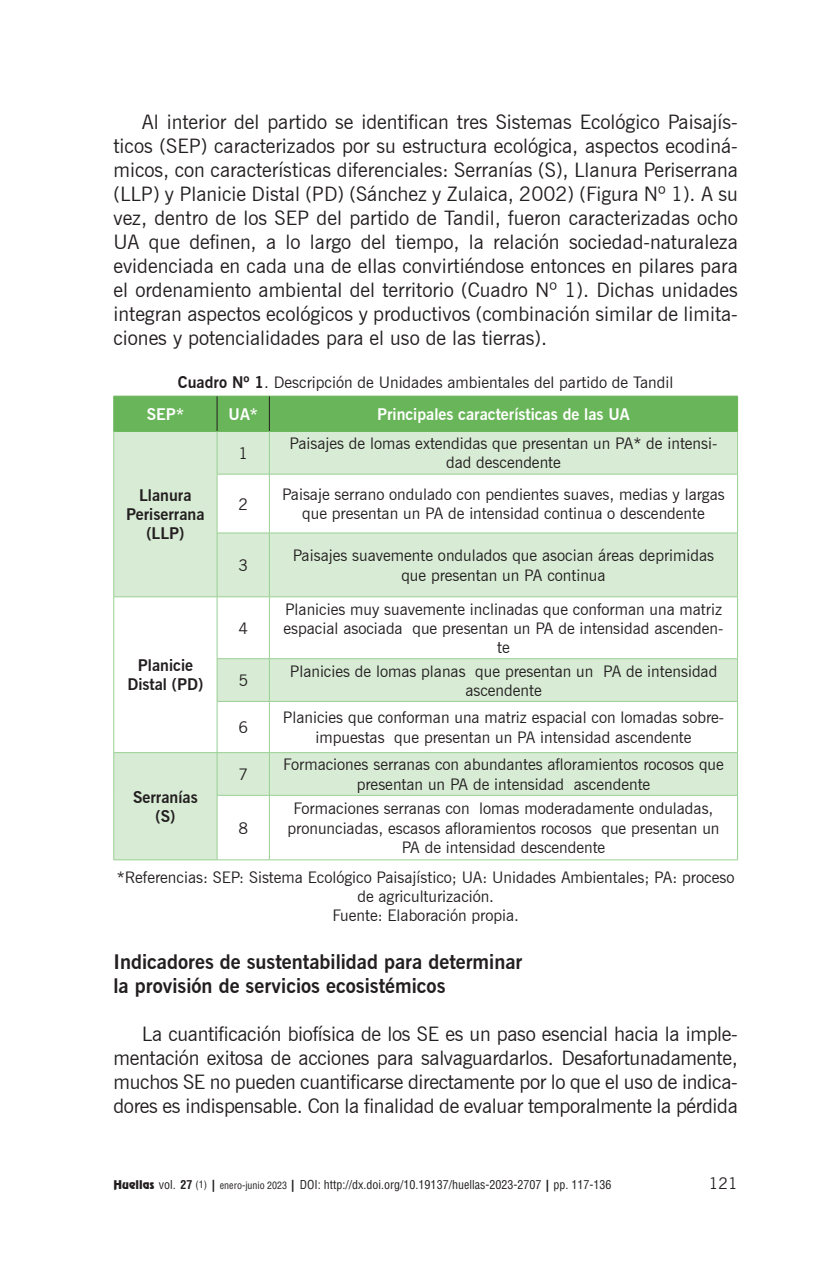
<style>
.page{position:relative;width:823px;height:1276px;background:#fff}
.page>*{position:absolute;margin:0;border:0;box-sizing:border-box;transform-origin:0 0}
.t1{font:20px/24px "News Gothic BT";letter-spacing:-.005em;color:#231f20;text-align:justify}
.t2{font:700 20px/24px "News Gothic BT";color:#231f20}
.t3{font:16px/19.2px "News Gothic BT";color:#231f20;text-align:center}
.t4{font:700 16px/19.2px "News Gothic BT";color:#231f20;text-align:center}
.t5{font:700 16px "News Gothic BT";color:#fff}
.t6{font:condensed 12px "Helvetica LT Std";color:#231f20}
.s1{font-weight:700}
.s2{font-weight:700;color:#fff}
.s3{font-family:"Revue BT";font-stretch:normal}
.s4{font-size:10px}
</style>
<div class="page">
<div style="left:114px;top:397px;width:622px;height:34px;background:#69b559"></div>
<svg style="left:114px;top:432px;width:622px;height:427px"></svg>
<hr style="left:113px;top:396px;width:104px;height:1px;background:#69b559">
<hr style="left:113px;top:396px;width:1px;height:35px;background:#69b559">
<hr style="left:217px;top:396px;width:52px;height:1px;background:#69b559">
<hr style="left:269px;top:396px;width:468px;height:1px;background:#69b559">
<hr style="left:736px;top:396px;width:1px;height:35px;background:#69b559">
<hr style="left:216px;top:396px;width:1px;height:35px;background:#231f20">
<hr style="left:269px;top:396px;width:1px;height:35px;background:#231f20">
<hr style="left:113px;top:431px;width:104px;height:1px;background:#69b559">
<hr style="left:113px;top:432px;width:1px;height:42px;background:#99d093">
<hr style="left:113px;top:474px;width:1px;height:59px;background:#99d093">
<hr style="left:113px;top:533px;width:1px;height:63px;background:#99d093">
<hr style="left:217px;top:431px;width:52px;height:1px;background:#69b559">
<hr style="left:269px;top:431px;width:468px;height:1px;background:#69b559">
<hr style="left:216px;top:432px;width:1px;height:42px;background:#99d093">
<hr style="left:269px;top:432px;width:1px;height:42px;background:#99d093">
<hr style="left:736px;top:432px;width:1px;height:42px;background:#99d093">
<hr style="left:217px;top:474px;width:52px;height:1px;background:#99d093">
<hr style="left:216px;top:474px;width:1px;height:59px;background:#99d093">
<hr style="left:269px;top:474px;width:468px;height:1px;background:#99d093">
<hr style="left:269px;top:474px;width:1px;height:59px;background:#99d093">
<hr style="left:736px;top:474px;width:1px;height:59px;background:#99d093">
<hr style="left:217px;top:532px;width:52px;height:1px;background:#99d093">
<hr style="left:216px;top:533px;width:1px;height:63px;background:#99d093">
<hr style="left:269px;top:532px;width:468px;height:1px;background:#99d093">
<hr style="left:269px;top:533px;width:1px;height:63px;background:#99d093">
<hr style="left:736px;top:533px;width:1px;height:63px;background:#99d093">
<hr style="left:113px;top:596px;width:104px;height:1px;background:#99d093">
<hr style="left:113px;top:597px;width:1px;height:62px;background:#99d093">
<hr style="left:113px;top:659px;width:1px;height:42px;background:#99d093">
<hr style="left:113px;top:701px;width:1px;height:51px;background:#99d093">
<hr style="left:217px;top:596px;width:52px;height:1px;background:#99d093">
<hr style="left:216px;top:597px;width:1px;height:61px;background:#99d093">
<hr style="left:269px;top:596px;width:468px;height:1px;background:#99d093">
<hr style="left:269px;top:597px;width:1px;height:61px;background:#99d093">
<hr style="left:736px;top:597px;width:1px;height:61px;background:#99d093">
<hr style="left:217px;top:658px;width:52px;height:1px;background:#99d093">
<hr style="left:216px;top:659px;width:1px;height:42px;background:#99d093">
<hr style="left:269px;top:658px;width:468px;height:1px;background:#99d093">
<hr style="left:269px;top:659px;width:1px;height:42px;background:#99d093">
<hr style="left:736px;top:659px;width:1px;height:42px;background:#99d093">
<hr style="left:217px;top:701px;width:52px;height:1px;background:#99d093">
<hr style="left:216px;top:701px;width:1px;height:51px;background:#99d093">
<hr style="left:269px;top:701px;width:468px;height:1px;background:#99d093">
<hr style="left:269px;top:701px;width:1px;height:51px;background:#99d093">
<hr style="left:736px;top:701px;width:1px;height:51px;background:#99d093">
<hr style="left:113px;top:752px;width:104px;height:1px;background:#99d093">
<hr style="left:113px;top:753px;width:1px;height:42px;background:#99d093">
<hr style="left:113px;top:795px;width:1px;height:64px;background:#99d093">
<hr style="left:113px;top:859px;width:104px;height:1px;background:#99d093">
<hr style="left:217px;top:752px;width:52px;height:1px;background:#99d093">
<hr style="left:216px;top:753px;width:1px;height:42px;background:#99d093">
<hr style="left:269px;top:752px;width:468px;height:1px;background:#99d093">
<hr style="left:269px;top:753px;width:1px;height:42px;background:#99d093">
<hr style="left:736px;top:753px;width:1px;height:42px;background:#99d093">
<hr style="left:217px;top:795px;width:52px;height:1px;background:#99d093">
<hr style="left:216px;top:795px;width:1px;height:64px;background:#99d093">
<hr style="left:269px;top:795px;width:468px;height:1px;background:#99d093">
<hr style="left:269px;top:795px;width:1px;height:64px;background:#99d093">
<hr style="left:736px;top:795px;width:1px;height:64px;background:#99d093">
<hr style="left:217px;top:859px;width:52px;height:1px;background:#99d093">
<hr style="left:269px;top:859px;width:468px;height:1px;background:#99d093">
<p class="t1" style="left:113px;top:109px;width:625px;text-indent:28px">Al interior del partido se identifican tres Sistemas Ecológico Paisajís&shy;ticos (SEP) caracterizados por su estructura ecológica, aspectos ecodiná&shy;micos, con características diferenciales: Serranías (S), Llanura Periserrana (LLP) y Planicie Distal (PD) (Sánchez y Zulaica, 2002) (Figura Nº 1). A su vez, dentro de los SEP del partido de Tandil, fueron caracterizadas ocho UA que definen, a lo largo del tiempo, la relación sociedad-naturaleza evidenciada en cada una de ellas convirtiéndose entonces en pilares para el ordenamiento ambiental del territorio (Cuadro Nº 1). Dichas unidades integran aspectos ecológicos y productivos (combinación similar de limita&shy;ciones y potencialidades para el uso de las tierras).</p>
<p class="t3" style="left:147px;top:366px;width:528px;line-height:32px;text-align:left;text-indent:31px"><span class="s1">Cuadro Nº 1</span>. Descripción de Unidades ambientales del partido de Tandil<br><span class="s2">SEP*</span></p>
<p class="t5" style="left:228px;top:404px;width:31px">UA*</p>
<p class="t5" style="left:377px;top:404px;width:254px">Principales características de las UA</p>
<p class="t4" style="left:126px;top:485px;width:80px">Llanura<br>Periserrana (LLP)</p>
<p class="t4" style="left:127px;top:656px;width:77px">Planicie<br>Distal (PD)</p>
<p class="t3" style="left:238px;top:443px;width:11px">1</p>
<p class="t3" style="left:289px;top:434px;width:429px">Paisajes de lomas extendidas que presentan un PA* de intensi&shy;dad descendente</p>
<p class="t3" style="left:238px;top:494px;width:11px">2</p>
<p class="t3" style="left:282px;top:484px;width:444px">Paisaje serrano ondulado con pendientes suaves, medias y largas que presentan un PA de intensidad continua o descendente</p>
<p class="t3" style="left:238px;top:555px;width:11px">3</p>
<p class="t3" style="left:293px;top:546px;width:422px">Paisajes suavemente ondulados que asocian áreas deprimidas que presentan un PA continua</p>
<p class="t3" style="left:238px;top:618px;width:11px">4</p>
<p class="t3" style="left:283px;top:599px;width:441px">Planicies muy suavemente inclinadas que conforman una matriz espacial asociada que presentan un PA de intensidad ascenden&shy;te</p>
<p class="t3" style="left:238px;top:671px;width:11px">5</p>
<p class="t3" style="left:289px;top:661px;width:429px">Planicies de lomas planas que presentan un PA de intensidad ascendente</p>
<p class="t3" style="left:238px;top:717px;width:11px">6</p>
<p class="t3" style="left:282px;top:708px;width:442px">Planicies que conforman una matriz espacial con lomadas sobre&shy;impuestas que presentan un PA intensidad ascendente</p>
<p class="t3" style="left:238px;top:764px;width:11px">7</p>
<p class="t3" style="left:283px;top:755px;width:442px">Formaciones serranas con abundantes afloramientos rocosos que presentan un PA de intensidad ascendente</p>
<p class="t3" style="left:238px;top:818px;width:11px">8</p>
<p class="t4" style="left:133px;top:787px;width:66px">Serranías (S)</p>
<p class="t3" style="left:287px;top:799px;width:433px">Formaciones serranas con lomas moderadamente onduladas, pronunciadas, escasos afloramientos rocosos que presentan un<br>PA de intensidad descendente</p>
<p class="t3" style="left:117px;top:867px;width:618px">*Referencias: SEP: Sistema Ecológico Paisajístico; UA: Unidades Ambientales; PA: proceso de agriculturización.<br>Fuente: Elaboración propia.</p>
<p class="t2" style="left:113px;top:950px;width:410px">Indicadores de sustentabilidad para determinar la provisión de servicios ecosistémicos</p>
<p class="t1" style="left:113px;top:1022px;width:625px;text-indent:28px">La cuantificación biofísica de los SE es un paso esencial hacia la imple&shy;mentación exitosa de acciones para salvaguardarlos. Desafortunadamente, muchos SE no pueden cuantificarse directamente por lo que el uso de indica&shy;dores es indispensable. Con la finalidad de evaluar temporalmente la pérdida</p>
<p class="t6" style="left:113px;top:1176px;width:499px"><span class="s3">Huellas</span> vol. <span class="s1">27</span> <span class="s4">(1)</span> <span class="s3">|</span> <span class="s4">enero-junio 2023</span> <span class="s3">|</span> DOI: http://dx.doi.org/10.19137/huellas-2023-2707 <span class="s3">|</span> pp. 117-136</p>
<p class="t3" style="left:708px;top:1173px;width:30px">121</p>
</div>
